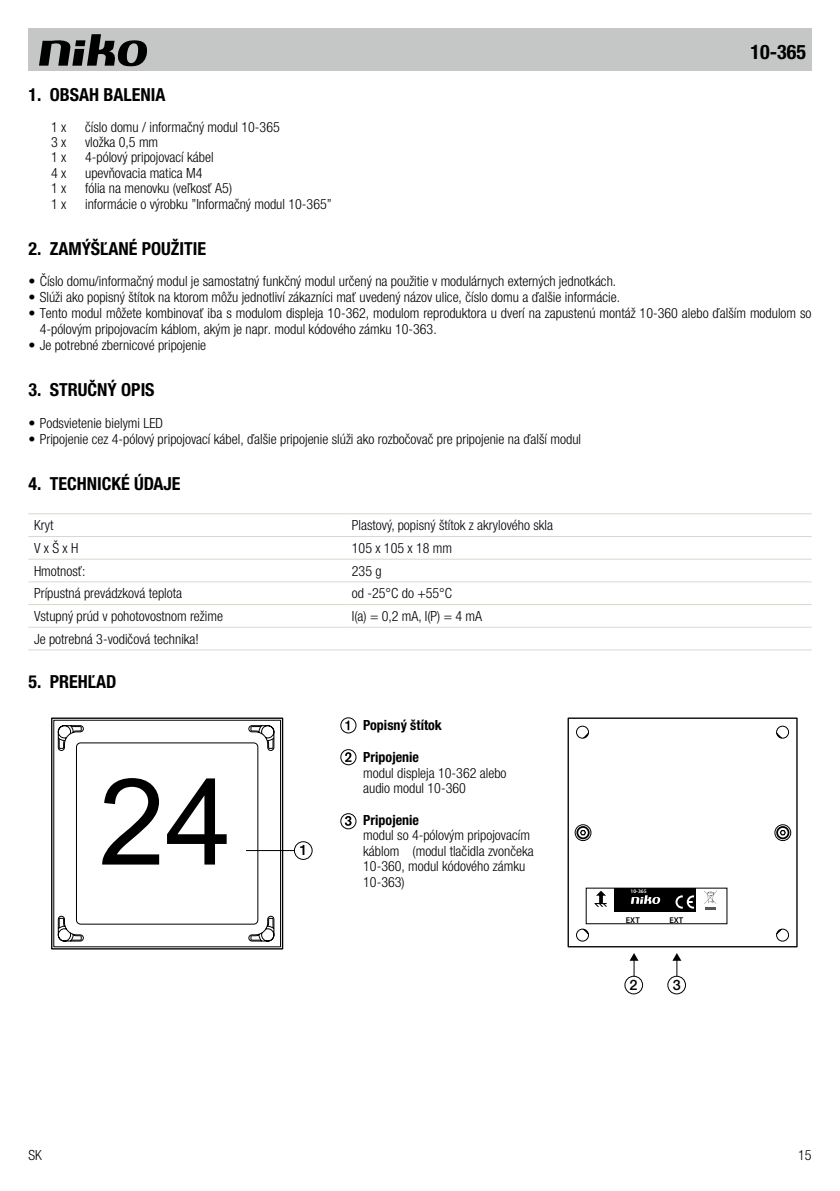
<style>
.page{position:relative;width:840px;height:1191px;background:#fff}
.page>*{position:absolute;margin:0;border:0;box-sizing:border-box;transform-origin:0 0}
.t1{font:700 condensed 20px "Helvetica Neue LT Pro";color:#000}
.t2{font:700 condensed 18px "Helvetica Neue LT Pro";color:#000}
.t3{font:500 14.4px "Helvetica Neue";color:#000}
.t4{font:300 condensed 14px/15.4px "Helvetica Neue LT Pro";color:#000}
.t5{font:700 condensed 14px "Helvetica Neue LT Pro";color:#000}
.t6{font:600 8.4px "Myriad Pro";letter-spacing:.005em;color:#000}
.t7{font:600 5.4px "Myriad Pro";color:#fff}
</style>
<div class="page">
<div style="left:28px;top:28px;width:783px;height:43px;background:#c5c6c6"></div>
<svg style="left:39px;top:34px;width:108px;height:32px"></svg>
<hr style="left:28px;top:536px;width:318px;height:1px;background:#dad8cd">
<hr style="left:346px;top:536px;width:465px;height:1px;background:#dad8cd">
<hr style="left:28px;top:559px;width:318px;height:1px;background:#dad8cd">
<hr style="left:346px;top:559px;width:465px;height:1px;background:#dad8cd">
<hr style="left:28px;top:581px;width:318px;height:1px;background:#dad8cd">
<hr style="left:346px;top:581px;width:465px;height:1px;background:#dad8cd">
<hr style="left:28px;top:604px;width:318px;height:1px;background:#dad8cd">
<hr style="left:346px;top:604px;width:465px;height:1px;background:#dad8cd">
<hr style="left:28px;top:627px;width:318px;height:1px;background:#dad8cd">
<hr style="left:346px;top:627px;width:465px;height:1px;background:#dad8cd">
<hr style="left:28px;top:513px;width:318px;height:1px;background:#dad8cd">
<hr style="left:346px;top:513px;width:465px;height:1px;background:#dad8cd">
<hr style="left:28px;top:649px;width:318px;height:1px;background:#dad8cd">
<hr style="left:346px;top:649px;width:465px;height:1px;background:#dad8cd">
<svg style="left:248px;top:725px;width:26px;height:26px"></svg>
<svg style="left:57px;top:725px;width:27px;height:26px"></svg>
<svg style="left:248px;top:915px;width:26px;height:27px"></svg>
<svg style="left:57px;top:915px;width:27px;height:27px"></svg>
<div style="left:51px;top:717px;width:232px;height:232px;border:1px solid #000"></div>
<div style="left:76px;top:742px;width:182px;height:182px;border:1px solid #000;border-radius:4px"></div>
<svg style="left:102px;top:778px;width:57px;height:86px"></svg>
<svg style="left:167px;top:778px;width:59px;height:86px"></svg>
<svg style="left:246px;top:841px;width:66px;height:19px"></svg>
<svg style="left:345px;top:720px;width:4px;height:10px"></svg>
<div style="left:340px;top:717px;width:16px;height:16px;border:1px solid #000;border-radius:50%"></div>
<svg style="left:345px;top:752px;width:6px;height:10px"></svg>
<div style="left:340px;top:749px;width:16px;height:16px;border:1px solid #000;border-radius:50%"></div>
<svg style="left:344px;top:816px;width:7px;height:10px"></svg>
<div style="left:340px;top:813px;width:16px;height:16px;border:1px solid #000;border-radius:50%"></div>
<div style="left:567px;top:717px;width:230px;height:230px;border:1px solid #000"></div>
<svg style="left:576px;top:725px;width:214px;height:216px"></svg>
<div style="left:775px;top:826px;width:14px;height:13px;border:2px solid #000;border-radius:50%"></div>
<svg style="left:779px;top:830px;width:6px;height:5px"></svg>
<div style="left:574px;top:824px;width:17px;height:17px;border:1px solid #000;border-radius:50%"></div>
<div style="left:576px;top:826px;width:13px;height:13px;border:2px solid #000;border-radius:50%"></div>
<svg style="left:579px;top:830px;width:6px;height:5px"></svg>
<div style="left:585px;top:888px;width:141px;height:36px;border:1px solid #000"></div>
<svg style="left:703px;top:890px;width:13px;height:19px"></svg>
<svg style="left:675px;top:895px;width:18px;height:13px"></svg>
<svg style="left:630px;top:895px;width:30px;height:9px"></svg>
<svg style="left:594px;top:890px;width:12px;height:16px"></svg>
<svg style="left:624px;top:953px;width:62px;height:41px"></svg>
<h1 class="t1" style="left:750px;top:40px;width:57px">10-365</h1>
<p class="t2" style="left:28px;top:83px;width:138px">1. OBSAH BALENIA</p>
<p class="t4" style="left:51px;top:119px;width:17px">1 x</p>
<p class="t4" style="left:85px;top:119px;width:196px">číslo domu / informačný modul 10-365</p>
<p class="t4" style="left:51px;top:134px;width:17px">3 x</p>
<p class="t4" style="left:85px;top:134px;width:75px">vložka 0,5 mm</p>
<p class="t4" style="left:51px;top:150px;width:17px">1 x</p>
<p class="t4" style="left:85px;top:150px;width:130px">4-pólový pripojovací kábel</p>
<p class="t4" style="left:51px;top:165px;width:17px">4 x</p>
<p class="t4" style="left:85px;top:165px;width:119px">upevňovacia matica M4</p>
<p class="t4" style="left:51px;top:180px;width:17px">1 x</p>
<p class="t4" style="left:85px;top:180px;width:148px">fólia na menovku (veľkosť A5)</p>
<p class="t4" style="left:51px;top:196px;width:17px">1 x</p>
<p class="t4" style="left:85px;top:196px;width:248px">informácie o výrobku ”Informačný modul 10-365”</p>
<p class="t2" style="left:28px;top:237px;width:179px">2. ZAMÝŠĽANÉ POUŽITIE</p>
<p class="t4" style="left:28px;top:273px;width:589px">• Číslo domu/informačný modul je samostatný funkčný modul určený na použitie v modulárnych externých jednotkách.</p>
<p class="t4" style="left:28px;top:289px;width:593px">• Slúži ako popisný štítok na ktorom môžu jednotliví zákazníci mať uvedený názov ulice, číslo domu a ďalšie informácie.</p>
<p class="t4" style="left:40px;top:305px;width:773px;line-height:16px;text-indent:-11px">• Tento modul môžete kombinovať iba s modulom displeja 10-362, modulom reproduktora u dverí na zapustenú montáž 10-360 alebo ďalším modulom so<br>4-pólovým pripojovacím káblom, akým je napr. modul kódového zámku 10-363.</p>
<p class="t4" style="left:28px;top:337px;width:179px">• Je potrebné zbernicové pripojenie</p>
<p class="t2" style="left:28px;top:379px;width:128px">3. STRUČNÝ OPIS</p>
<p class="t4" style="left:28px;top:415px;width:136px">• Podsvietenie bielymi LED</p>
<p class="t4" style="left:28px;top:431px;width:554px">• Pripojenie cez 4-pólový pripojovací kábel, ďalšie pripojenie slúži ako rozbočovač pre pripojenie na ďalší modul</p>
<p class="t2" style="left:28px;top:473px;width:153px">4. TECHNICKÉ ÚDAJE</p>
<p class="t4" style="left:34px;top:517px;width:21px">Kryt</p>
<p class="t4" style="left:351px;top:517px;width:203px">Plastový, popisný štítok z akrylového skla</p>
<p class="t4" style="left:34px;top:540px;width:46px">V x Š x H</p>
<p class="t4" style="left:351px;top:540px;width:102px">105 x 105 x 18 mm</p>
<p class="t4" style="left:34px;top:563px;width:53px">Hmotnosť:</p>
<p class="t4" style="left:351px;top:563px;width:31px">235 g</p>
<p class="t4" style="left:34px;top:585px;width:149px">Prípustná prevádzková teplota</p>
<p class="t4" style="left:351px;top:585px;width:102px">od -25°C do +55°C</p>
<p class="t4" style="left:34px;top:608px;width:190px">Vstupný prúd v pohotovostnom režime</p>
<p class="t4" style="left:351px;top:608px;width:132px">I(a) = 0,2 mA, I(P) = 4 mA</p>
<p class="t4" style="left:34px;top:631px;width:166px">Je potrebná 3-vodičová technika!</p>
<p class="t2" style="left:28px;top:671px;width:89px">5. PREHĽAD</p>
<p class="t3" style="left:299px;top:838px;width:9px">1</p>
<p class="t5" style="left:363px;top:717px;width:80px">Popisný štítok</p>
<p class="t5" style="left:363px;top:749px;width:57px">Pripojenie</p>
<p class="t4" style="left:363px;top:765px;width:145px">modul displeja 10-362 alebo audio modul 10-360</p>
<p class="t5" style="left:363px;top:811px;width:57px">Pripojenie</p>
<p class="t4" style="left:363px;top:827px;width:172px">modul so 4-pólovým pripojovacím káblom (modul tlačidla zvončeka<br>10-360, modul kódového zámku<br>10-363)</p>
<p class="t7" style="left:630px;top:888px;width:18px">10-365</p>
<p class="t6" style="left:625px;top:915px;width:15px">EXT</p>
<p class="t6" style="left:669px;top:915px;width:15px">EXT</p>
<p class="t3" style="left:629px;top:973px;width:9px">2</p>
<p class="t3" style="left:672px;top:973px;width:9px">3</p>
<p class="t4" style="left:28px;top:1147px;width:15px">SK</p>
<p class="t4" style="left:797px;top:1147px;width:15px">15</p>
</div>
